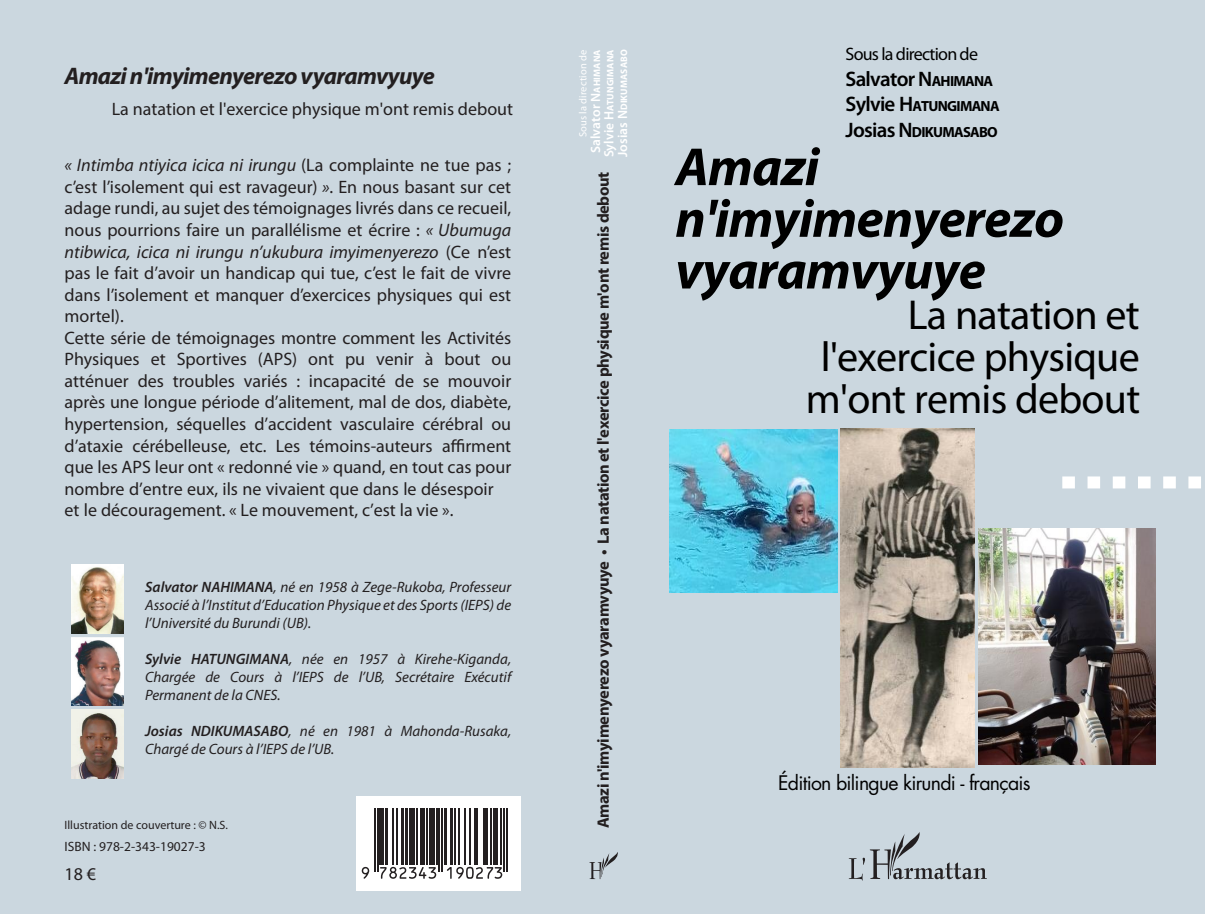
<style>
.page{position:relative;width:1205px;height:914px;background:#fff}
.page>*{position:absolute;margin:0;border:0;box-sizing:border-box;transform-origin:0 0}
.t1{font:italic 700 54px/51.6px "Myriad Pro";letter-spacing:-.015em;color:#000}
.t2{font:42px/42px "Myriad Pro";letter-spacing:-.02em;color:#000;text-align:right}
.t3{font:italic 700 24px "Myriad Pro";letter-spacing:-.03em;color:#231f20}
.t4{font:600 21px "Myriad Pro";letter-spacing:-.035em;color:#000}
.t5{font:19.5px "Futura Std";letter-spacing:-.04em;color:#000}
.t6{font:18px/21.6px "Myriad Pro";color:#231f20}
.t7{font:18px "Myriad Pro";letter-spacing:-.04em;color:#000}
.t8{font:700 16.5px "Myriad Pro";letter-spacing:-.025em;color:#231f20}
.t9{font:italic 15px/18px "Myriad Pro";color:#231f20;text-align:justify}
.t10{font:700 14.7px/25.8px "Myriad Pro";letter-spacing:-.05em;color:#000}
.t11{font:13.5px "Myriad Pro";color:#231f20}
.t12{font:600 13.5px "Myriad Pro";letter-spacing:.005em;color:#fff}
.t13{font:12px "Myriad Pro";color:#231f20}
.t14{font:10.5px "Myriad Pro";letter-spacing:.015em;color:#fff}
.t15{font:700 9.45px/13.5px "Myriad Pro";letter-spacing:.015em;color:#fff}
.s1{font-style:italic}
.s2{font-weight:600}
.s3{font-weight:700;font-size:9.45px}
.s4{font-weight:600;font-size:13.5px}
.s5{font-weight:700;font-size:14.7px}
.s6{font-weight:600;font-size:21px}
</style>
<div class="page">
<div style="left:0;top:0;width:1204px;height:914px;background:#cbd7df"></div>
<img style="left:71px;top:564px;width:53px;height:69px">
<img style="left:71px;top:637px;width:53px;height:68px">
<img style="left:71px;top:709px;width:53px;height:69px">
<div style="left:356px;top:796px;width:164px;height:95px;background:#fff"></div>
<svg style="left:362px;top:866px;width:7px;height:12px"></svg>
<hr style="left:374px;top:808px;width:1px;height:64px;background:#231f20">
<hr style="left:377px;top:808px;width:1px;height:64px;background:#231f20">
<hr style="left:380px;top:808px;width:4px;height:57px;background:#231f20">
<hr style="left:385px;top:808px;width:3px;height:57px;background:#231f20">
<hr style="left:392px;top:808px;width:2px;height:57px;background:#231f20">
<hr style="left:397px;top:808px;width:1px;height:57px;background:#231f20">
<hr style="left:401px;top:808px;width:3px;height:57px;background:#231f20">
<hr style="left:405px;top:808px;width:3px;height:57px;background:#231f20">
<div style="left:409px;top:808px;width:6px;height:57px;background:#231f20"></div>
<hr style="left:416px;top:808px;width:2px;height:57px;background:#231f20">
<div style="left:420px;top:808px;width:5px;height:57px;background:#231f20"></div>
<hr style="left:426px;top:808px;width:1px;height:57px;background:#231f20">
<svg style="left:380px;top:866px;width:56px;height:12px"></svg>
<div style="left:429px;top:808px;width:5px;height:57px;background:#231f20"></div>
<hr style="left:436px;top:808px;width:1px;height:57px;background:#231f20">
<hr style="left:439px;top:808px;width:1px;height:64px;background:#231f20">
<hr style="left:441px;top:808px;width:2px;height:64px;background:#231f20">
<hr style="left:444px;top:808px;width:3px;height:57px;background:#231f20">
<hr style="left:450px;top:808px;width:3px;height:57px;background:#231f20">
<hr style="left:454px;top:808px;width:1px;height:57px;background:#231f20">
<hr style="left:458px;top:808px;width:2px;height:57px;background:#231f20">
<hr style="left:464px;top:808px;width:1px;height:57px;background:#231f20">
<hr style="left:469px;top:808px;width:2px;height:57px;background:#231f20">
<hr style="left:474px;top:808px;width:1px;height:57px;background:#231f20">
<hr style="left:476px;top:808px;width:2px;height:57px;background:#231f20">
<div style="left:483px;top:808px;width:5px;height:57px;background:#231f20"></div>
<hr style="left:490px;top:808px;width:2px;height:57px;background:#231f20">
<div style="left:493px;top:808px;width:5px;height:57px;background:#231f20"></div>
<hr style="left:500px;top:808px;width:2px;height:57px;background:#231f20">
<hr style="left:503px;top:808px;width:2px;height:64px;background:#231f20">
<hr style="left:506px;top:808px;width:1px;height:64px;background:#231f20">
<svg style="left:589px;top:852px;width:29px;height:27px"></svg>
<svg style="left:848px;top:832px;width:139px;height:48px"></svg>
<svg style="left:1062px;top:476px;width:139px;height:12px"></svg>
<img style="left:669px;top:429px;width:168px;height:163px">
<img style="left:841px;top:428px;width:134px;height:339px">
<img style="left:978px;top:529px;width:177px;height:235px">
<svg style="left:447px;top:866px;width:55px;height:12px"></svg>
<h3 class="t3" style="left:65px;top:61px;width:372px">Amazi n'imyimenyerezo vyaramvyuye</h3>
<p class="t6" style="left:112px;top:98px;width:403px">La natation et l'exercice physique m'ont remis debout</p>
<p class="t6" style="left:65px;top:154px;width:448px"><span class="s1">« Intimba ntiyica icica ni irungu</span> (La complainte ne tue pas ; c’est l’isolement qui est ravageur) <span class="s1">»</span>. En nous basant sur cet adage rundi, au sujet des témoignages livrés dans ce recueil, nous pourrions faire un parallélisme et écrire : <span class="s1">« Ubumuga ntibwica, icica ni irungu n’ukubura imyimenyerezo</span> (Ce n’est pas le fait d’avoir un handicap qui tue, c’est le fait de vivre dans l’isolement et manquer d’exercices physiques qui est mortel).<br>Cette série de témoignages montre comment les Activités Physiques et Sportives (APS) ont pu venir à bout ou atténuer des troubles variés : incapacité de se mouvoir après une longue période d’alitement, mal de dos, diabète, hypertension, séquelles d’accident vasculaire cérébral ou d’ataxie cérébelleuse, etc. Les témoins-auteurs affirment que les APS leur ont « redonné vie » quand, en tout cas pour nombre d’entre eux, ils ne vivaient que dans le désespoir et le découragement. « Le mouvement, c’est la vie ».</p>
<p class="t9" style="left:145px;top:578px;width:367px"><span class="s2">Salvator NAHIMANA</span>, né en 1958 à Zege-Rukoba, Professeur Associé à l’Institut d’Education Physique et des Sports (IEPS) de l’Université du Burundi (UB).</p>
<p class="t9" style="left:145px;top:650px;width:368px"><span class="s2">Sylvie HATUNGIMANA</span>, née en 1957 à Kirehe-Kiganda, Chargée de Cours à l’IEPS de l’UB, Secrétaire Exécutif Permanent de la CNES.</p>
<p class="t9" style="left:145px;top:722px;width:367px"><span class="s2">Josias NDIKUMASABO</span>, né en 1981 à Mahonda-Rusaka,<br>Chargé de Cours à l’IEPS de l’UB.</p>
<p class="t13" style="left:65px;top:817px;width:165px">Illustration de couverture : © N.S.</p>
<p class="t11" style="left:65px;top:838px;width:143px">ISBN : 978-2-343-19027-3</p>
<p class="t6" style="left:65px;top:863px;width:33px">18 €</p>
<p class="t14" style="left:576px;top:137px;width:89px;rotate:-90deg">Sous la direction de</p>
<p class="t12" style="left:587px;top:153px;width:105px;rotate:-90deg">Salvator N<span class="s3">AHIMANA</span></p>
<p class="t15" style="left:604px;top:157px;width:109px;rotate:-90deg"><span class="s4">Sylvie H</span>ATUNGIMANA<br><span class="s4">Josias N</span>DIKUMASABO</p>
<p class="t8" style="left:592px;top:828px;width:658px;rotate:-90deg">Amazi n'imyimenyerezo vyaramvyuye • La natation et l'exercice physique m'ont remis debout</p>
<p class="t7" style="left:845px;top:43px;width:134px">Sous la direction de</p>
<p class="t4" style="left:845px;top:65px;width:149px">Salvator N<span class="s5">AHIMANA</span></p>
<p class="t10" style="left:845px;top:93px;width:156px"><span class="s6">Sylvie H</span>ATUNGIMANA<br><span class="s6">Josias N</span>DIKUMASABO</p>
<h1 class="t1" style="left:675px;top:139px;width:390px">Amazi n'imyimenyerezo vyaramvyuye</h1>
<h2 class="t2" style="left:806px;top:293px;width:336px">La natation et l'exercice physique m'ont remis debout</h2>
<p class="t5" style="left:778px;top:770px;width:254px">Édition bilingue kirundi - français</p>
</div>
